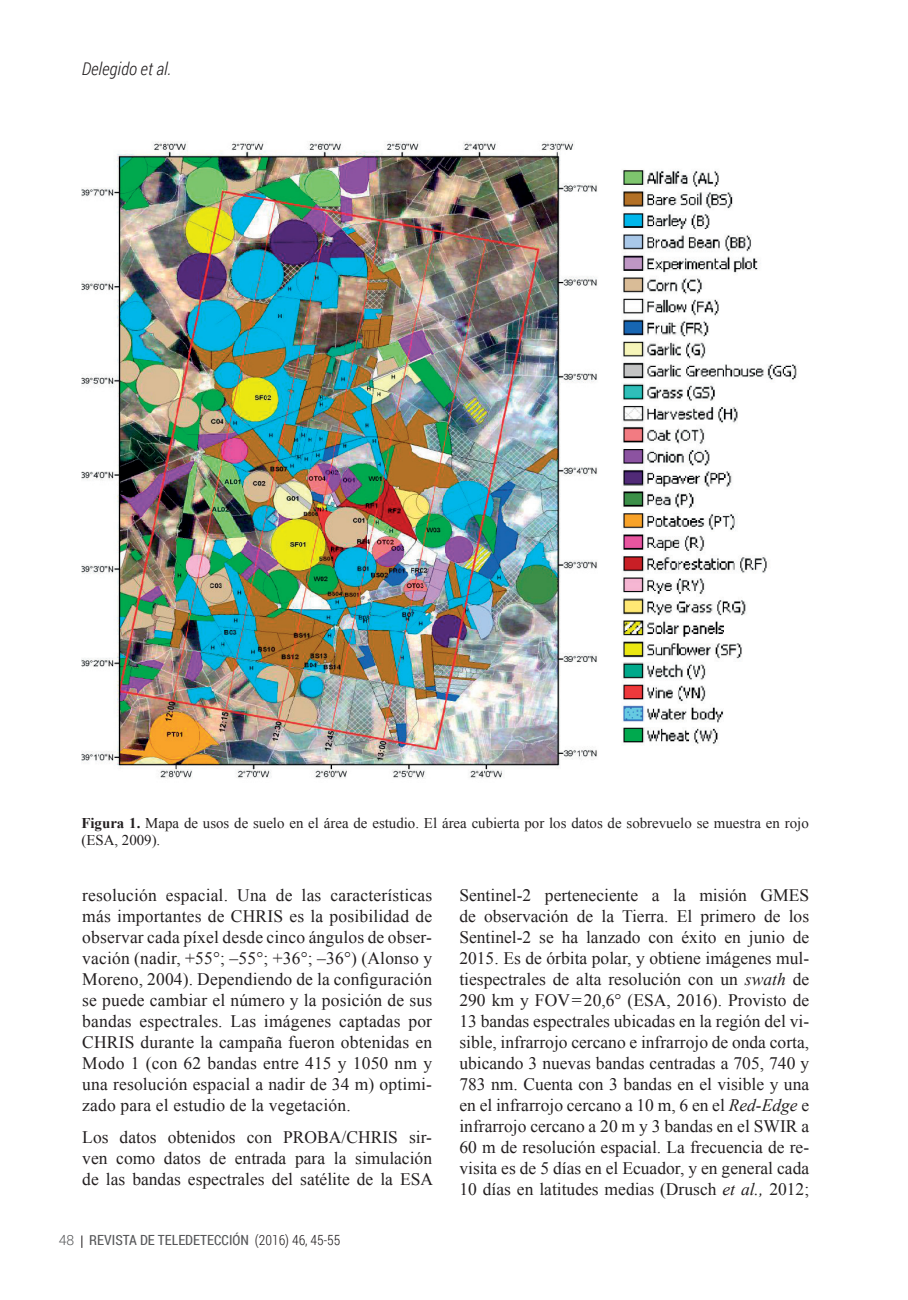
<style>
.page{position:relative;width:908px;height:1300px;background:#fff}
.page>*{position:absolute;margin:0;border:0;box-sizing:border-box;transform-origin:0 0}
.TD_06_TXT_GRAL_esp{font:17.5px/21px "Times New Roman";color:#231f20;text-align:justify}
.t1{font:italic 300 17.5px "Roboto Condensed";color:#231f20}
.TD_09_PIE_FOTO{font:14.88px/17.8px "Times New Roman";color:#231f20}
.t2{font:14px "Roboto Condensed";color:#57585a}
.t3{font:300 14px "Roboto";color:#57585a}
.s1{font-weight:700}
.s2{font-weight:300;color:#231f20}
.s3{font-style:italic}
</style>
<div class="page">
<svg style="left:81px;top:1235px;width:1px;height:13px"></svg>
<img style="left:82px;top:141px;width:715px;height:638px">
<p class="t1" style="left:82px;top:57px;width:91px">Delegido et al.</p>
<p class="TD_09_PIE_FOTO" style="left:81px;top:813px;width:729px"><span class="s1">Figura 1.</span> Mapa de usos de suelo en el área de estudio. El área cubierta por los datos de sobrevuelo se muestra en rojo (ESA, 2009).</p>
<p class="TD_06_TXT_GRAL_esp" style="left:82px;top:884px;width:351px">resolución espacial. Una de las características más importantes de CHRIS es la posibilidad de observar cada píxel desde cinco ángulos de obser&shy;vación (nadir, +55°; –55°; +36°; –36°) (Alonso y Moreno, 2004). Dependiendo de la configuración se puede cambiar el número y la posición de sus bandas espectrales. Las imágenes captadas por CHRIS durante la campaña fueron obtenidas en Modo 1 (con 62 bandas entre 415 y 1050 nm y una resolución espacial a nadir de 34 m) optimi&shy;zado para el estudio de la vegetación.</p>
<p class="TD_06_TXT_GRAL_esp" style="left:82px;top:1126px;width:352px">Los datos obtenidos con PROBA/CHRIS sir&shy;ven como datos de entrada para la simulación de las bandas espectrales del satélite de la ESA</p>
<p class="t3" style="left:59px;top:1230px;width:17px">48</p>
<p class="t2" style="left:89px;top:1230px;width:253px">REVISTA DE TELEDETECCIÓN <span class="s2">(2016) 46, 45-55</span></p>
<p class="TD_06_TXT_GRAL_esp" style="left:459px;top:884px;width:351px">Sentinel-2 perteneciente a la misión GMES de observación de la Tierra. El primero de los Sentinel-2 se ha lanzado con éxito en junio de 2015. Es de órbita polar, y obtiene imágenes mul&shy;tiespectrales de alta resolución con un <span class="s3">swath</span> de 290 km y FOV=20,6° (ESA, 2016). Provisto de 13 bandas espectrales ubicadas en la región del vi&shy;sible, infrarrojo cercano e infrarrojo de onda corta, ubicando 3 nuevas bandas centradas a 705, 740 y 783 nm. Cuenta con 3 bandas en el visible y una en el infrarrojo cercano a 10 m, 6 en el <span class="s3">Red-Edge</span> e infrarrojo cercano a 20 m y 3 bandas en el SWIR a 60 m de resolución espacial. La frecuencia de re&shy;visita es de 5 días en el Ecuador, y en general cada 10 días en latitudes medias (Drusch <span class="s3">et al.,</span> 2012;</p>
</div>
